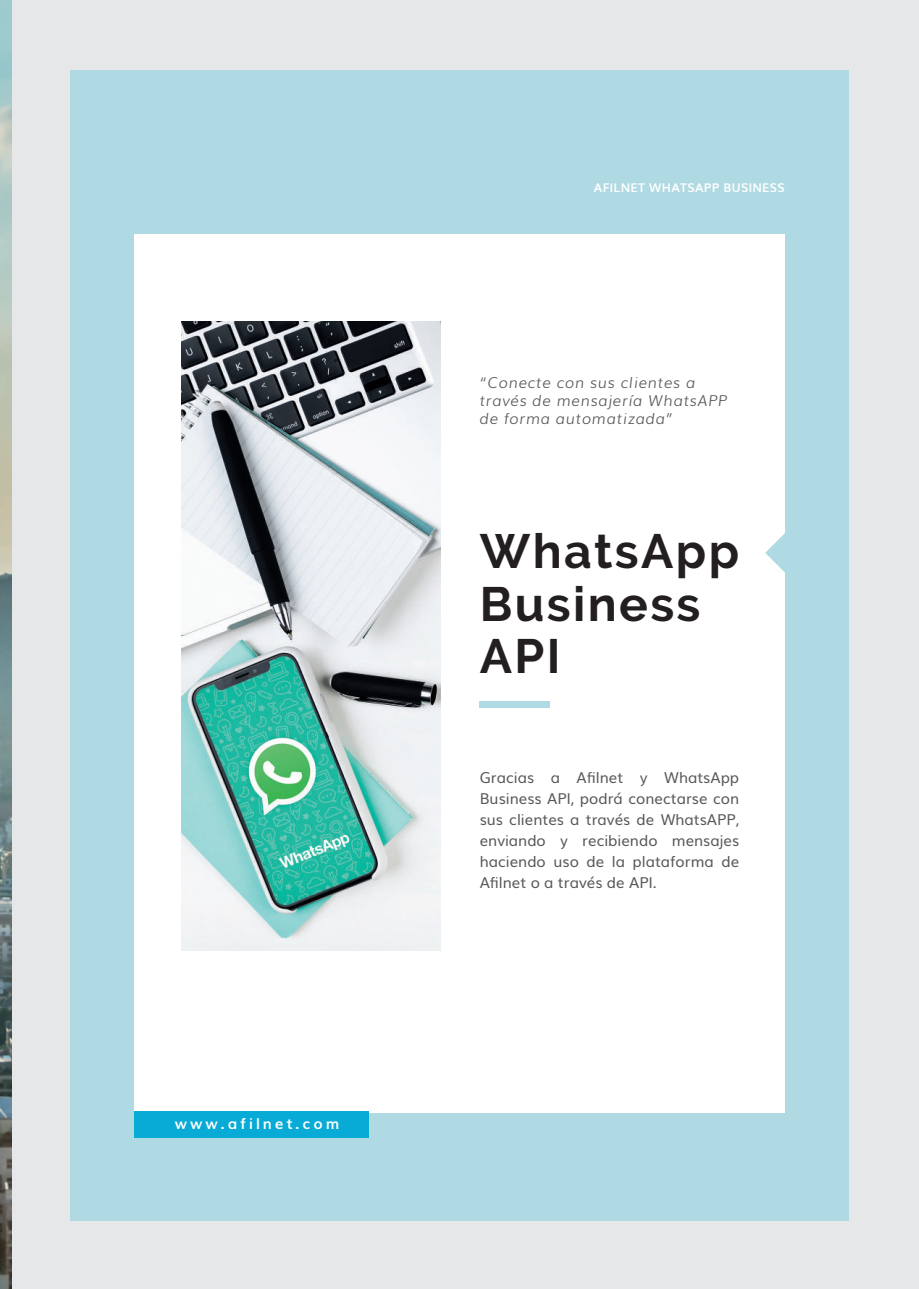
<style>
.page{position:relative;width:919px;height:1289px;background:#fff}
.page>*{position:absolute;margin:0;border:0;box-sizing:border-box;transform-origin:0 0}
.t1{font:700 48px/52.5px "Raleway";letter-spacing:.05em;color:#231f20}
.t2{font:15px/21px "Muli";color:#57585a;text-align:justify}
.t3{font:italic 300 15px/18px "Muli";letter-spacing:.05em;color:#57585a}
.t4{font:700 15px "Muli";letter-spacing:.2em;color:#fff}
.t5{font:700 12px "Muli";letter-spacing:.025em;color:#fff}
</style>
<div class="page">
<img style="left:0;top:0;width:13px;height:1288px">
<div style="left:13px;top:0;width:905px;height:1288px;background:#e6e7e9"></div>
<div style="left:70px;top:70px;width:778px;height:1150px;background:#b0dae3"></div>
<div style="left:134px;top:234px;width:650px;height:878px;background:#fff"></div>
<img style="left:181px;top:321px;width:259px;height:629px">
<div style="left:134px;top:1111px;width:234px;height:26px;background:#08aad6"></div>
<svg style="left:765px;top:533px;width:20px;height:40px"></svg>
<div style="left:479px;top:701px;width:71px;height:6px;background:#b0dae3"></div>
<p class="t4" style="left:175px;top:1111px;width:166px">www.afilnet.com</p>
<p class="t5" style="left:594px;top:178px;width:192px">AFILNET WHATSAPP BUSINESS</p>
<p class="t3" style="left:479px;top:372px;width:249px">“Conecte con sus clientes a través de mensajería WhatsAPP de forma automatizada”</p>
<h1 class="t1" style="left:479px;top:525px;width:261px">WhatsApp<br>Business<br>API</h1>
<p class="t2" style="left:479px;top:766px;width:261px">Gracias a Afilnet y WhatsApp Business API, podrá conectarse con sus clientes a través de WhatsAPP, enviando y recibiendo mensajes haciendo uso de la plataforma de Afilnet o a través de API.</p>
</div>
